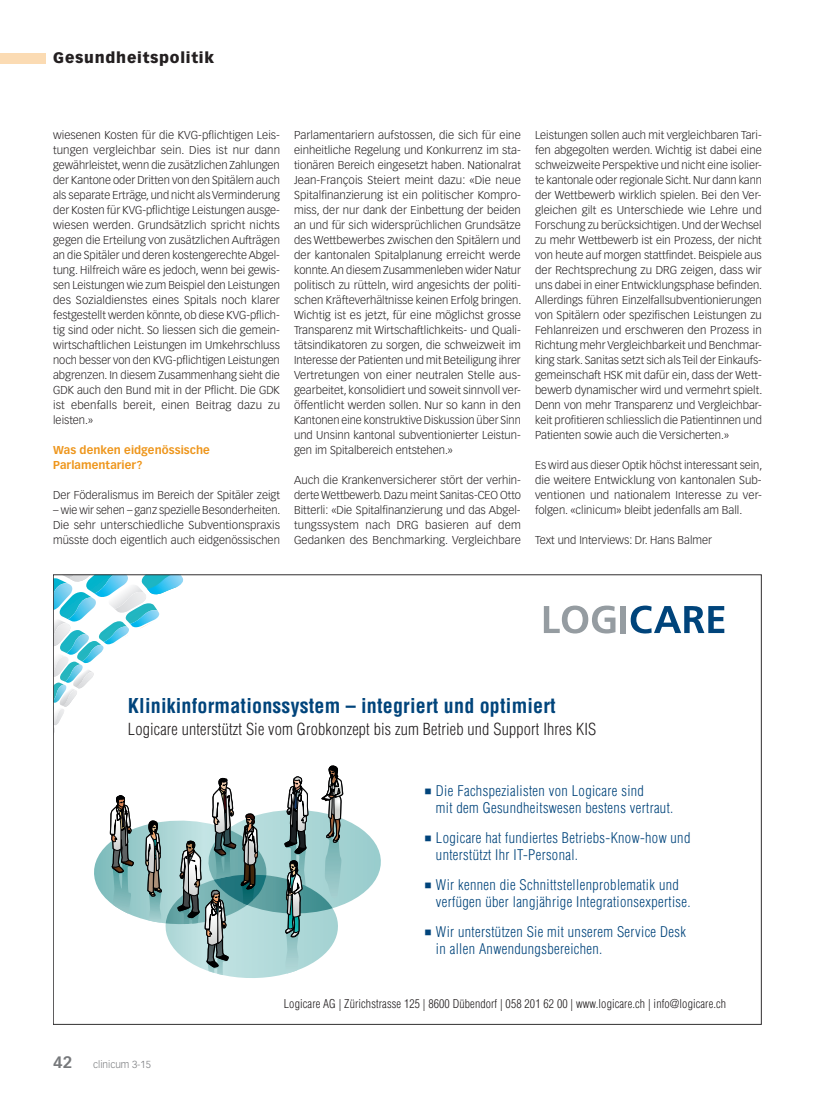
<style>
.page{position:relative;width:815px;height:1099px;background:#fff}
.page>*{position:absolute;margin:0;border:0;box-sizing:border-box;transform-origin:0 0}
.t1{font:700 condensed 20px "Helvetica LT Std";letter-spacing:.01em;color:#00447b}
.t2{font:300 condensed 16.25px "Helvetica LT Std";letter-spacing:.01em;color:#231f20}
.t3{font:900 15px "Vectora LT Std";letter-spacing:.05em;color:#231f20}
.t4{font:300 condensed 14.38px/17.2px "Helvetica LT Std";letter-spacing:.025em;color:#00447b}
.t5{font:300 condensed 11.88px "Helvetica LT Std";letter-spacing:.01em;color:#231f20}
.t6{font:300 11.25px/15px "Vectora LT Std";color:#231f20;text-align:justify}
.t7{font:700 11.25px/15px "Vectora LT Std";letter-spacing:.005em;color:#ee961c}
.t8{font:300 10px "Vectora LT Std";color:#76787b}
.s1{font-weight:700;font-size:16.25px}
</style>
<div class="page">
<div style="left:0;top:53px;width:45px;height:10px;background:#fbdbb3"></div>
<svg style="left:94px;top:819px;width:287px;height:101px"></svg>
<svg style="left:110px;top:795px;width:24px;height:118px"></svg>
<svg style="left:145px;top:765px;width:198px;height:213px"></svg>
<svg style="left:55px;top:576px;width:129px;height:149px"></svg>
<img style="left:130px;top:610px;width:29px;height:17px">
<svg style="left:544px;top:605px;width:71px;height:28px"></svg>
<div style="left:621px;top:606px;width:5px;height:27px;background:#959ca1"></div>
<svg style="left:631px;top:605px;width:93px;height:28px"></svg>
<h3 class="t3" style="left:53px;top:49px;width:162px">Gesundheitspolitik</h3>
<p class="t6" style="left:53px;top:128px;width:228px">wiesenen Kosten für die KVG-pflichtigen Leis&shy;tungen vergleichbar sein. Dies ist nur dann gewährleistet, wenn die zusätzlichen Zahlungen der Kantone oder Dritten von den Spitälern auch als separate Erträge, und nicht als Verminderung der Kosten für KVG-pflichtige Leistungen ausge&shy;wiesen werden. Grundsätzlich spricht nichts gegen die Erteilung von zusätzlichen Aufträgen an die Spitäler und deren kostengerechte Abgel&shy;tung. Hilfreich wäre es jedoch, wenn bei gewis&shy;sen Leistungen wie zum Beispiel den Leistungen des Sozialdienstes eines Spitals noch klarer festgestellt werden könnte, ob diese KVG-pflich&shy;tig sind oder nicht. So liessen sich die gemein&shy;wirtschaftlichen Leistungen im Umkehrschluss noch besser von den KVG-pflichtigen Leistungen abgrenzen. In diesem Zusammenhang sieht die GDK auch den Bund mit in der Pflicht. Die GDK ist ebenfalls bereit, einen Beitrag dazu zu leisten.»</p>
<p class="t7" style="left:53px;top:443px;width:158px">Was denken eidgenössische<br>Parlamentarier?</p>
<p class="t6" style="left:53px;top:488px;width:228px">Der Föderalismus im Bereich der Spitäler zeigt</p>
<p class="t6" style="left:53px;top:503px;width:229px">– wie wir sehen – ganz spezielle Besonderheiten.<br>Die sehr unterschiedliche Subventionspraxis müsste doch eigentlich auch eidgenössischen</p>
<p class="t6" style="left:294px;top:128px;width:229px">Parlamentariern aufstossen, die sich für eine einheitliche Regelung und Konkurrenz im sta&shy;tionären Bereich eingesetzt haben. Nationalrat Jean-François Steiert meint dazu: «Die neue Spitalfinanzierung ist ein politischer Kompro&shy;miss, der nur dank der Einbettung der beiden an und für sich widersprüchlichen Grundsätze des Wettbewerbes zwischen den Spitälern und der kantonalen Spitalplanung erreicht werde konnte. An diesem Zusammenleben wider Natur politisch zu rütteln, wird angesichts der politi&shy;schen Kräfteverhältnisse keinen Erfolg bringen.<br>Wichtig ist es jetzt, für eine möglichst grosse Transparenz mit Wirtschaftlichkeits- und Quali&shy;tätsindikatoren zu sorgen, die schweizweit im Interesse der Patienten und mit Beteiligung ihrer Vertretungen von einer neutralen Stelle aus&shy;gearbeitet, konsolidiert und soweit sinnvoll ver&shy;öffentlicht werden sollen. Nur so kann in den Kantonen eine konstruktive Diskussion über Sinn und Unsinn kantonal subventionierter Leistun&shy;gen im Spitalbereich entstehen.»</p>
<p class="t6" style="left:294px;top:473px;width:228px">Auch die Krankenversicherer stört der verhin&shy;derte Wettbewerb. Dazu meint Sanitas-CEO Otto Bitterli: «Die Spitalfinanzierung und das Abgel&shy;tungssystem nach DRG basieren auf dem Gedanken des Benchmarking. Vergleichbare</p>
<p class="t6" style="left:535px;top:128px;width:229px">Leistungen sollen auch mit vergleichbaren Tari&shy;fen abgegolten werden. Wichtig ist dabei eine schweizweite Perspektive und nicht eine isolier&shy;te kantonale oder regionale Sicht. Nur dann kann der Wettbewerb wirklich spielen. Bei den Ver&shy;gleichen gilt es Unterschiede wie Lehre und Forschung zu berücksichtigen. Und der Wechsel zu mehr Wettbewerb ist ein Prozess, der nicht von heute auf morgen stattfindet. Beispiele aus der Rechtsprechung zu DRG zeigen, dass wir uns dabei in einer Entwicklungsphase befinden.<br>Allerdings führen Einzelfallsubventionierungen von Spitälern oder spezifischen Leistungen zu Fehlanreizen und erschweren den Prozess in Richtung mehr Vergleichbarkeit und Benchmar&shy;king stark. Sanitas setzt sich als Teil der Einkaufs&shy;gemeinschaft HSK mit dafür ein, dass der Wett&shy;bewerb dynamischer wird und vermehrt spielt.<br>Denn von mehr Transparenz und Vergleichbar&shy;keit profitieren schliesslich die Patientinnen und Patienten sowie auch die Versicherten.»</p>
<p class="t6" style="left:535px;top:458px;width:229px">Es wird aus dieser Optik höchst interessant sein, die weitere Entwicklung von kantonalen Sub&shy;ventionen und nationalem Interesse zu ver&shy;folgen. «clinicum» bleibt jedenfalls am Ball.</p>
<p class="t6" style="left:535px;top:533px;width:179px">Text und Interviews: Dr. Hans Balmer</p>
<h1 class="t1" style="left:128px;top:693px;width:429px">Klinikinformationssystem – integriert und optimiert</h1>
<h2 class="t2" style="left:128px;top:719px;width:470px">Logicare unterstützt Sie vom Grobkonzept bis zum Betrieb und Support Ihres KIS</h2>
<p class="t4" style="left:436px;top:782px;width:239px;text-indent:-12px">■ Die Fachspezialisten von Logicare sind<br>mit dem Gesundheitswesen bestens vertraut.</p>
<p class="t4" style="left:436px;top:829px;width:256px;text-indent:-12px">■ Logicare hat fundiertes Betriebs-Know-how und unterstützt Ihr IT-Personal.</p>
<p class="t4" style="left:436px;top:876px;width:256px;text-indent:-12px">■ Wir kennen die Schnittstellenproblematik und verfügen über langjährige Integrationsexpertise.</p>
<p class="t4" style="left:436px;top:923px;width:252px;text-indent:-12px">■ Wir unterstützen Sie mit unserem Service Desk in allen Anwendungsbereichen.</p>
<p class="t8" style="left:53px;top:1058px;width:99px"><span class="s1">42</span> clinicum 3-15</p>
<p class="t5" style="left:284px;top:996px;width:444px">Logicare AG | Zürichstrasse 125 | 8600 Dübendorf | 058 201 62 00 | www.logicare.ch | info@logicare.ch</p>
</div>
